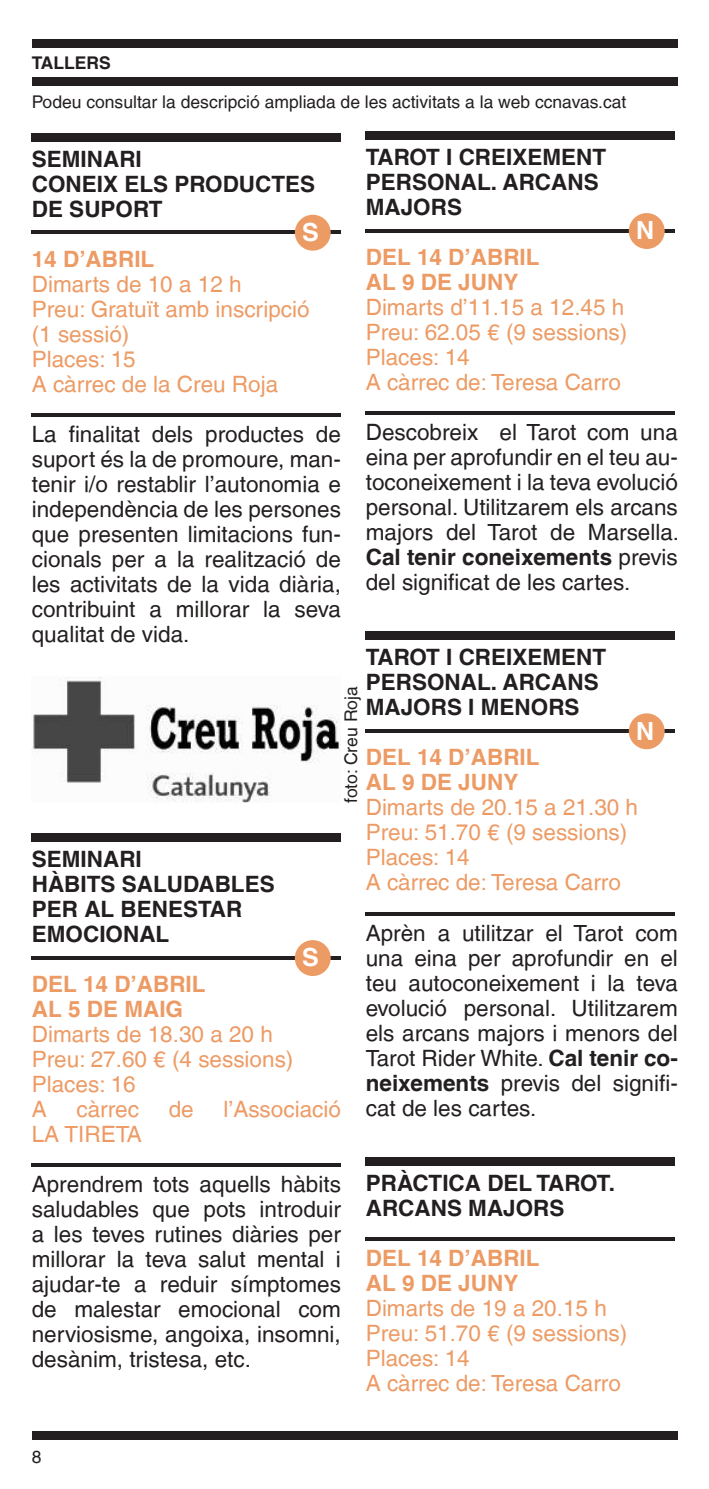
<style>
.page{position:relative;width:709px;height:1489px;background:#fff}
.page>*{position:absolute;margin:0;border:0;box-sizing:border-box;transform-origin:0 0}
.t1{font:700 25px "Helvetica LT";color:#fff}
.t2{font:22.5px/25px "Helvetica LT";color:#231f20;text-align:justify}
.t3{font:22.5px/25px "Helvetica LT";color:#ed9b65}
.t4{font:700 22.5px/25px "Helvetica LT";color:#231f20}
.t5{font:700 22.5px/25px "Helvetica LT";color:#ed9b65}
.t6{font:17.5px "Helvetica LT";color:#231f20}
.t7{font:700 17.5px "Helvetica LT";color:#231f20}
.s1{font-weight:700}
</style>
<div class="page">
<div style="left:32px;top:1431px;width:645px;height:8px;background:#231f20"></div>
<div style="left:32px;top:39px;width:645px;height:8px;background:#231f20"></div>
<div style="left:32px;top:77px;width:645px;height:9px;background:#231f20"></div>
<div style="left:32px;top:133px;width:309px;height:9px;background:#231f20"></div>
<hr style="left:32px;top:230px;width:309px;height:4px;background:#231f20">
<div style="left:295px;top:215px;width:36px;height:36px;background:#ed9b65;border-radius:50%"></div>
<hr style="left:32px;top:413px;width:309px;height:4px;background:#231f20">
<div style="left:32px;top:833px;width:309px;height:9px;background:#231f20"></div>
<svg style="left:32px;top:956px;width:309px;height:3px"></svg>
<div style="left:295px;top:940px;width:36px;height:36px;background:#ed9b65;border-radius:50%"></div>
<hr style="left:32px;top:1163px;width:309px;height:4px;background:#231f20">
<div style="left:366px;top:131px;width:309px;height:9px;background:#231f20"></div>
<hr style="left:366px;top:229px;width:309px;height:3px;background:#231f20">
<div style="left:628px;top:213px;width:36px;height:36px;background:#ed9b65;border-radius:50%"></div>
<hr style="left:366px;top:411px;width:309px;height:4px;background:#231f20">
<div style="left:366px;top:631px;width:309px;height:9px;background:#231f20"></div>
<hr style="left:366px;top:729px;width:309px;height:3px;background:#231f20">
<div style="left:628px;top:713px;width:36px;height:36px;background:#ed9b65;border-radius:50%"></div>
<svg style="left:366px;top:912px;width:309px;height:3px"></svg>
<div style="left:366px;top:1156px;width:309px;height:9px;background:#231f20"></div>
<svg style="left:366px;top:1237px;width:309px;height:3px"></svg>
<img style="left:32px;top:677px;width:308px;height:125px">
<p class="t7" style="left:32px;top:52px;width:81px">TALLERS</p>
<p class="t6" style="left:32px;top:92px;width:596px">Podeu consultar la descripció ampliada de les activitats a la web ccnavas.cat</p>
<p class="t4" style="left:32px;top:146px;width:285px">SEMINARI<br>CONEIX ELS PRODUCTES<br>DE SUPORT</p>
<p class="t1" style="left:302px;top:217px;width:18px">S</p>
<p class="t5" style="left:32px;top:246px;width:124px">14 D’ABRIL</p>
<p class="t3" style="left:32px;top:271px;width:279px">Dimarts de 10 a 12 h<br>Preu: Gratuït amb inscripció (1 sessió)<br>Places: 15<br>A càrrec de la Creu Roja</p>
<p class="t2" style="left:32px;top:421px;width:311px">La finalitat dels productes de suport és la de promoure, man&shy;tenir i/o restablir l’autonomia e independència de les persones que presenten limitacions fun&shy;cionals per a la realització de les activitats de la vida diària, contribuint a millorar la seva qualitat de vida.</p>
<p class="t4" style="left:366px;top:144px;width:242px">TAROT I CREIXEMENT<br>PERSONAL. ARCANS<br>MAJORS</p>
<p class="t1" style="left:636px;top:215px;width:20px">N</p>
<p class="t5" style="left:366px;top:244px;width:175px">DEL 14 D’ABRIL<br>AL 9 DE JUNY</p>
<p class="t3" style="left:366px;top:295px;width:263px">Dimarts d’11.15 a 12.45 h<br>Preu: 62.05 € (9 sessions)<br>Places: 14<br>A càrrec de: Teresa Carro</p>
<p class="t2" style="left:366px;top:420px;width:315px">Descobreix el Tarot com una eina per aprofundir en el teu au&shy;toconeixement i la teva evolució personal. Utilitzarem els arcans majors del Tarot de Marsella.<br><span class="s1">Cal tenir coneixements</span> previs del significat de les cartes.</p>
<p class="t4" style="left:366px;top:644px;width:242px">TAROT I CREIXEMENT<br>PERSONAL. ARCANS<br>MAJORS I MENORS</p>
<p class="t6" style="left:341px;top:802px;width:118px;rotate:-90deg">foto: Creu Roja</p>
<p class="t1" style="left:636px;top:715px;width:20px">N</p>
<p class="t5" style="left:366px;top:744px;width:175px">DEL 14 D’ABRIL<br>AL 9 DE JUNY</p>
<p class="t3" style="left:366px;top:795px;width:274px">Dimarts de 20.15 a 21.30 h<br>Preu: 51.70 € (9 sessions)<br>Places: 14<br>A càrrec de: Teresa Carro</p>
<p class="t2" style="left:366px;top:920px;width:314px">Aprèn a utilitzar el Tarot com una eina per aprofundir en el teu autoconeixement i la teva evolució personal. Utilitzarem els arcans majors i menors del Tarot Rider White. <span class="s1">Cal tenir co&shy;neixements</span> previs del signifi&shy;cat de les cartes.</p>
<p class="t4" style="left:32px;top:846px;width:244px">SEMINARI<br>HÀBITS SALUDABLES<br>PER AL BENESTAR<br>EMOCIONAL</p>
<p class="t1" style="left:302px;top:942px;width:18px">S</p>
<p class="t5" style="left:32px;top:971px;width:175px">DEL 14 D’ABRIL<br>AL 5 DE MAIG</p>
<p class="t3" style="left:32px;top:1021px;width:263px">Dimarts de 18.30 a 20 h<br>Preu: 27.60 € (4 sessions)<br>Places: 16<br>A</p>
<p class="t3" style="left:76px;top:1096px;width:64px">càrrec</p>
<p class="t3" style="left:169px;top:1096px;width:27px">de</p>
<p class="t3" style="left:223px;top:1096px;width:119px">l’Associació</p>
<p class="t3" style="left:32px;top:1121px;width:111px">LA TIRETA</p>
<p class="t2" style="left:32px;top:1171px;width:311px">Aprendrem tots aquells hàbits saludables que pots introduir a les teves rutines diàries per millorar la teva salut mental i ajudar-te a reduir símptomes de malestar emocional com nerviosisme, angoixa, insomni, desànim, tristesa, etc.</p>
<p class="t4" style="left:366px;top:1169px;width:251px">PRÀCTICA DEL TAROT.<br>ARCANS MAJORS</p>
<p class="t5" style="left:366px;top:1244px;width:175px">DEL 14 D’ABRIL<br>AL 9 DE JUNY</p>
<p class="t3" style="left:366px;top:1295px;width:263px">Dimarts de 19 a 20.15 h<br>Preu: 51.70 € (9 sessions)<br>Places: 14<br>A càrrec de: Teresa Carro</p>
<p class="t6" style="left:32px;top:1445px;width:11px">8</p>
</div>
